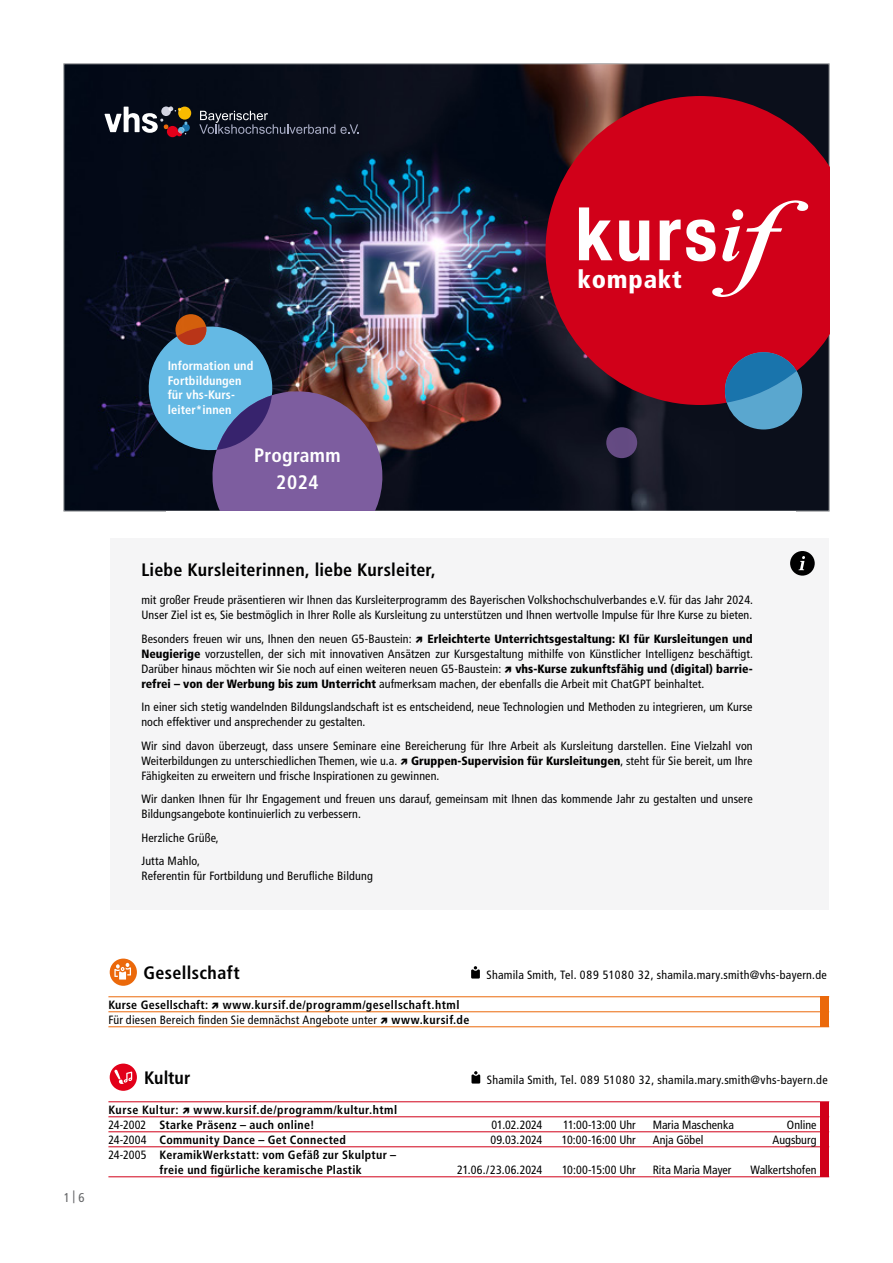
<style>
.page{position:relative;width:893px;height:1263px;background:#fff}
.page>*{position:absolute;margin:0;border:0;box-sizing:border-box;transform-origin:0 0}
.t1{font:900 condensed 25.05px "Frutiger LT Std";letter-spacing:.03em;color:#fff}
.t2{font:700 condensed 19.5px/27px "Frutiger LT Std";letter-spacing:.015em;color:#fff;text-align:center}
.t3{font:700 condensed 18px "Frutiger LT Std";letter-spacing:.01em;color:#000}
.t4{font:condensed 12.75px "Frutiger LT Std";color:#646567}
.t5{font:700 condensed 12.3px/14.5px "Frutiger LT Std";letter-spacing:.01em;color:#fff}
.t6{font:condensed 12px/15px "Frutiger LT Std";letter-spacing:.01em;color:#000}
.t7{font:700 condensed 12px/15px "Frutiger LT Std";letter-spacing:.03em;color:#000}
.s1{font-weight:900}
.s2{font-weight:400}
</style>
<div class="page">
<img style="left:63px;top:63px;width:767px;height:448px">
<div style="left:606px;top:427px;width:31px;height:31px;background:#644a82;border-radius:50%"></div>
<svg style="left:545px;top:96px;width:284px;height:309px;background:#a8051a"></svg>
<div style="left:725px;top:352px;width:77px;height:77px;background:#5aa7cf;border-radius:50%"></div>
<svg style="left:725px;top:352px;width:72px;height:51px"></svg>
<svg style="left:579px;top:207px;width:33px;height:53px"></svg>
<svg style="left:619px;top:220px;width:30px;height:41px"></svg>
<svg style="left:660px;top:200px;width:148px;height:97px"></svg>
<div style="left:732px;top:209px;width:11px;height:11px;background:#fff;border-radius:50%"></div>
<img style="left:577px;top:265px;width:107px;height:29px">
<div style="left:578px;top:269px;width:104px;height:19px;background:#d10019"></div>
<svg style="left:105px;top:106px;width:86px;height:31px"></svg>
<svg style="left:199px;top:111px;width:159px;height:23px;background:#292e3b"></svg>
<svg style="left:175px;top:314px;width:31px;height:31px"></svg>
<svg style="left:145px;top:323px;width:242px;height:189px;background:#595c80"></svg>
<div style="left:111px;top:538px;width:718px;height:371px;background:#f5f5f6"></div>
<div style="left:790px;top:551px;width:25px;height:25px;background:#000;border-radius:50%"></div>
<svg style="left:798px;top:556px;width:7px;height:14px"></svg>
<hr style="left:108px;top:996px;width:721px;height:1px;background:#eb690b">
<hr style="left:108px;top:1011px;width:721px;height:1px;background:#eb690b">
<hr style="left:108px;top:1026px;width:721px;height:1px;background:#eb690b">
<hr style="left:108px;top:1101px;width:721px;height:1px;background:#d10019">
<hr style="left:108px;top:1116px;width:721px;height:1px;background:#d10019">
<hr style="left:108px;top:1131px;width:721px;height:1px;background:#d10019">
<hr style="left:108px;top:1146px;width:721px;height:1px;background:#d10019">
<hr style="left:108px;top:1176px;width:721px;height:1px;background:#d10019">
<div style="left:110px;top:958px;width:27px;height:28px;background:#eb690b;border-radius:50%"></div>
<svg style="left:114px;top:963px;width:17px;height:16px"></svg>
<svg style="left:471px;top:966px;width:9px;height:12px"></svg>
<div style="left:110px;top:1063px;width:27px;height:28px;background:#e2001a;border-radius:50%"></div>
<svg style="left:114px;top:1069px;width:18px;height:15px"></svg>
<svg style="left:471px;top:1071px;width:9px;height:12px"></svg>
<div style="left:821px;top:997px;width:8px;height:30px;background:#eb690b"></div>
<div style="left:821px;top:1102px;width:8px;height:75px;background:#d10019"></div>
<p class="t5" style="left:168px;top:359px;width:87px">Information und<br>Fortbildungen für vhs-Kurs&shy;leiter*innen</p>
<h2 class="t2" style="left:254px;top:442px;width:88px">Programm<br>2024</h2>
<h1 class="t1" style="left:578px;top:264px;width:106px">kompakt</h1>
<h3 class="t3" style="left:141px;top:559px;width:296px">Liebe Kursleiterinnen, liebe Kursleiter,</h3>
<p class="t6" style="left:141px;top:593px;width:613px">mit großer Freude präsentieren wir Ihnen das Kursleiterprogramm des Bayerischen Volkshochschulverbandes e.V. für das Jahr 2024.<br>Unser Ziel ist es, Sie bestmöglich in Ihrer Rolle als Kursleitung zu unterstützen und Ihnen wertvolle Impulse für Ihre Kurse zu bieten.</p>
<p class="t6" style="left:141px;top:631px;width:272px">Besonders freuen wir uns, Ihnen den neuen G5-Baustein:</p>
<p class="t6" style="left:141px;top:631px;width:613px;text-align:justify;text-indent:286px"><span class="s1">Erleichterte Unterrichtsgestaltung: KI für Kursleitungen und Neugierige</span> vorzustellen, der sich mit innovativen Ansätzen zur Kursgestaltung mithilfe von Künstlicher Intelligenz beschäftigt.<br>Darüber hinaus möchten wir Sie noch auf einen weiteren neuen G5-Baustein: <span class="s1">vhs-Kurse zukunftsfähig und (digital) barrie&shy;refrei – von der Werbung bis zum Unterricht</span> aufmerksam machen, der ebenfalls die Arbeit mit ChatGPT beinhaltet.</p>
<p class="t6" style="left:141px;top:700px;width:613px">In einer sich stetig wandelnden Bildungslandschaft ist es entscheidend, neue Technologien und Methoden zu integrieren, um Kurse noch effektiver und ansprechender zu gestalten.</p>
<p class="t6" style="left:141px;top:738px;width:613px;text-align:justify">Wir sind davon überzeugt, dass unsere Seminare eine Bereicherung für Ihre Arbeit als Kursleitung darstellen. Eine Vielzahl von Weiterbildungen zu unterschiedlichen Themen, wie u.a. <span class="s1">Gruppen-Supervision für Kursleitungen</span>, steht für Sie bereit, um Ihre Fähigkeiten zu erweitern und frische Inspirationen zu gewinnen.</p>
<p class="t6" style="left:141px;top:792px;width:613px">Wir danken Ihnen für Ihr Engagement und freuen uns darauf, gemeinsam mit Ihnen das kommende Jahr zu gestalten und unsere<br>Bildungsangebote kontinuierlich zu verbessern.</p>
<p class="t6" style="left:141px;top:826px;width:79px;line-height:23.5px">Herzliche Grüße,<br>Jutta Mahlo,</p>
<p class="t6" style="left:141px;top:869px;width:233px">Referentin für Fortbildung und Berufliche Bildung</p>
<p class="t4" style="left:64px;top:1190px;width:22px">1| 6</p>
<h3 class="t3" style="left:144px;top:962px;width:98px">Gesellschaft</h3>
<p class="t6" style="left:486px;top:967px;width:342px">Shamila Smith, Tel. 089 51080 32, shamila.mary.smith@vhs-bayern.de</p>
<p class="t7" style="left:108px;top:997px;width:362px">Kurse Gesellschaft: www.kursif.de/programm/gesellschaft.html<br><span class="s2">Für diesen Bereich finden Sie demnächst Angebote unter</span> www.kursif.de</p>
<h3 class="t3" style="left:144px;top:1067px;width:48px">Kultur</h3>
<p class="t6" style="left:487px;top:1072px;width:342px">Shamila Smith, Tel. 089 51080 32, shamila.mary.smith@vhs-bayern.de</p>
<p class="t7" style="left:108px;top:1102px;width:290px">Kurse Kultur: www.kursif.de/programm/kultur.html<br><span class="s2">24-2002</span> Starke Präsenz – auch online!</p>
<p class="t6" style="left:491px;top:1117px;width:52px">01.02.2024</p>
<p class="t6" style="left:563px;top:1117px;width:74px">11:00-13:00 Uhr</p>
<p class="t6" style="left:653px;top:1117px;width:83px">Maria Maschenka</p>
<p class="t6" style="left:787px;top:1117px;width:31px">Online</p>
<p class="t7" style="left:108px;top:1132px;width:239px"><span class="s2">24-2004</span> Community Dance – Get Connected</p>
<p class="t6" style="left:491px;top:1132px;width:53px">09.03.2024</p>
<p class="t6" style="left:562px;top:1132px;width:76px">10:00-16:00 Uhr</p>
<p class="t6" style="left:653px;top:1132px;width:52px">Anja Göbel</p>
<p class="t6" style="left:772px;top:1132px;width:45px">Augsburg</p>
<p class="t7" style="left:159px;top:1147px;width:238px;text-indent:-51px"><span class="s2">24-2005</span> KeramikWerkstatt: vom Gefäß zur Skulptur – freie und figürliche keramische Plastik</p>
<p class="t6" style="left:457px;top:1162px;width:87px">21.06./23.06.2024</p>
<p class="t6" style="left:562px;top:1162px;width:75px">10:00-15:00 Uhr</p>
<p class="t6" style="left:653px;top:1162px;width:80px">Rita Maria Mayer</p>
<p class="t6" style="left:750px;top:1162px;width:68px">Walkertshofen</p>
</div>
